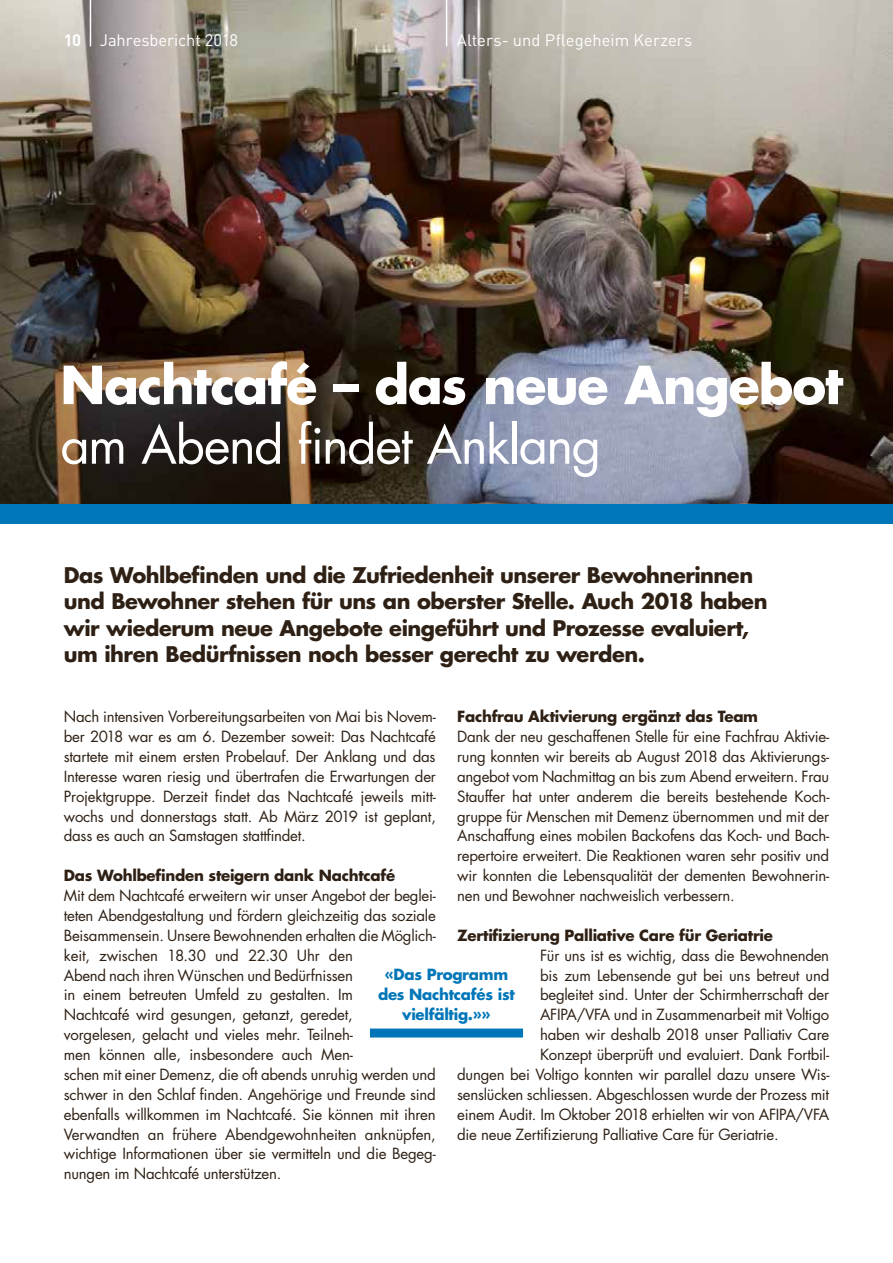
<style>
.page{position:relative;width:893px;height:1263px;background:#fff}
.page>*{position:absolute;margin:0;border:0;box-sizing:border-box;transform-origin:0 0}
.t1{font:700 51px "Futura LT";letter-spacing:-.025em;color:#fff}
.t2{font:51px "Futura LT";letter-spacing:-.03em;color:#fff}
.t3{font:700 21px/26.2px "Futura LT";letter-spacing:-.02em;color:#2e2014}
.t4{font:16.5px "DIN Pro";color:#fff}
.t5{font:15px/19.8px "Futura LT";letter-spacing:-.015em;color:#2e2014;text-align:justify}
.t6{font:700 15px "Futura LT";letter-spacing:-.015em;color:#2e2014}
.t7{font:700 15px/19.8px "Futura LT";letter-spacing:-.015em;color:#0076b8;text-align:center}
.s1{font-weight:700}
</style>
<div class="page">
<img style="left:0;top:0;width:893px;height:504px">
<div style="left:0;top:504px;width:893px;height:19px;background:#0076b8"></div>
<div style="left:370px;top:1028px;width:153px;height:9px;background:#0076b8"></div>
<hr style="left:90px;top:0;width:1px;height:46px;background:#fff">
<hr style="left:446px;top:0;width:1px;height:46px;background:#fff">
<p class="t4" style="left:64px;top:30px;width:176px"><span class="s1">10</span> Jahresbericht 2018</p>
<p class="t4" style="left:457px;top:30px;width:237px">Alters- und Pflegeheim Kerzers</p>
<h1 class="t1" style="left:60px;top:351px;width:784px">Nachtcafé – das neue Angebot</h1>
<h1 class="t2" style="left:60px;top:412px;width:542px">am Abend findet Anklang</h1>
<p class="t3" style="left:64px;top:562px;width:705px">Das Wohlbefinden und die Zufriedenheit unserer Bewohnerinnen und Bewohner stehen für uns an oberster Stelle. Auch 2018 haben wir wiederum neue Angebote eingeführt und Prozesse evaluiert, um ihren Bedürfnissen noch besser gerecht zu werden.</p>
<p class="t6" style="left:457px;top:706px;width:302px">Fachfrau Aktivierung ergänzt das Team</p>
<p class="t5" style="left:457px;top:727px;width:374px">Dank der neu geschaffenen Stelle für eine Fachfrau Aktivie&shy;rung konnten wir bereits ab August 2018 das Aktivierungs&shy;angebot vom Nachmittag an bis zum Abend erweitern. Frau Stauffer hat unter anderem die bereits bestehende Koch&shy;gruppe für Menschen mit Demenz übernommen und mit der Anschaffung eines mobilen Backofens das Koch- und Bach&shy;repertoire erweitert. Die Reaktionen waren sehr positiv und wir konnten die Lebensqualität der dementen Bewohnerin&shy;nen und Bewohner nachweislich verbessern.</p>
<p class="t6" style="left:457px;top:925px;width:317px">Zertifizierung Palliative Care für Geriatrie</p>
<p class="t5" style="left:540px;top:945px;width:291px">Für uns ist es wichtig, dass die Bewohnenden</p>
<p class="t5" style="left:540px;top:965px;width:291px">bis zum Lebensende gut bei uns betreut und</p>
<p class="t5" style="left:540px;top:985px;width:291px">begleitet sind. Unter der Schirmherrschaft der</p>
<p class="t5" style="left:540px;top:1005px;width:291px">AFIPA/VFA und in Zusammenarbeit mit Voltigo</p>
<p class="t5" style="left:540px;top:1025px;width:291px">haben wir deshalb 2018 unser Palliativ Care</p>
<p class="t5" style="left:540px;top:1045px;width:291px">Konzept überprüft und evaluiert. Dank Fortbil-</p>
<p class="t5" style="left:457px;top:1065px;width:374px">dungen bei Voltigo konnten wir parallel dazu unsere Wis-</p>
<p class="t5" style="left:457px;top:1084px;width:374px">senslücken schliessen. Abgeschlossen wurde der Prozess mit</p>
<p class="t5" style="left:457px;top:1104px;width:374px">einem Audit. Im Oktober 2018 erhielten wir von AFIPA/VFA</p>
<p class="t5" style="left:457px;top:1124px;width:323px">die neue Zertifizierung Palliative Care für Geriatrie.</p>
<p class="t5" style="left:64px;top:707px;width:374px">Nach intensiven Vorbereitungsarbeiten von Mai bis Novem&shy;ber 2018 war es am 6. Dezember soweit: Das Nachtcafé startete mit einem ersten Probelauf. Der Anklang und das Interesse waren riesig und übertrafen die Erwartungen der Projektgruppe. Derzeit findet das Nachtcafé jeweils mitt&shy;wochs und donnerstags statt. Ab März 2019 ist geplant, dass es auch an Samstagen stattfindet.</p>
<p class="t6" style="left:64px;top:865px;width:333px">Das Wohlbefinden steigern dank Nachtcafé</p>
<p class="t5" style="left:64px;top:886px;width:374px;text-align:left">Mit dem Nachtcafé erweitern wir unser Angebot der beglei&shy;teten Abendgestaltung und fördern gleichzeitig das soziale Beisammensein. Unsere Bewohnenden erhalten die Möglich&shy;keit, zwischen 18.30 und 22.30 Uhr den<br>Abend nach ihren Wünschen und Bedürfnissen<br>in einem betreuten Umfeld zu gestalten. Im<br>Nachtcafé wird gesungen, getanzt, geredet,<br>vorgelesen, gelacht und vieles mehr. Teilneh-<br>men können alle, insbesondere auch Men-<br>schen mit einer Demenz, die oft abends unruhig werden und schwer in den Schlaf finden. Angehörige und Freunde sind ebenfalls willkommen im Nachtcafé. Sie können mit ihren Verwandten an frühere Abendgewohnheiten anknüpfen, wichtige Informationen über sie vermitteln und die Begeg&shy;nungen im Nachtcafé unterstützen.</p>
<p class="t7" style="left:378px;top:964px;width:138px">«Das Programm des Nachtcafés ist vielfältig.»»</p>
</div>
